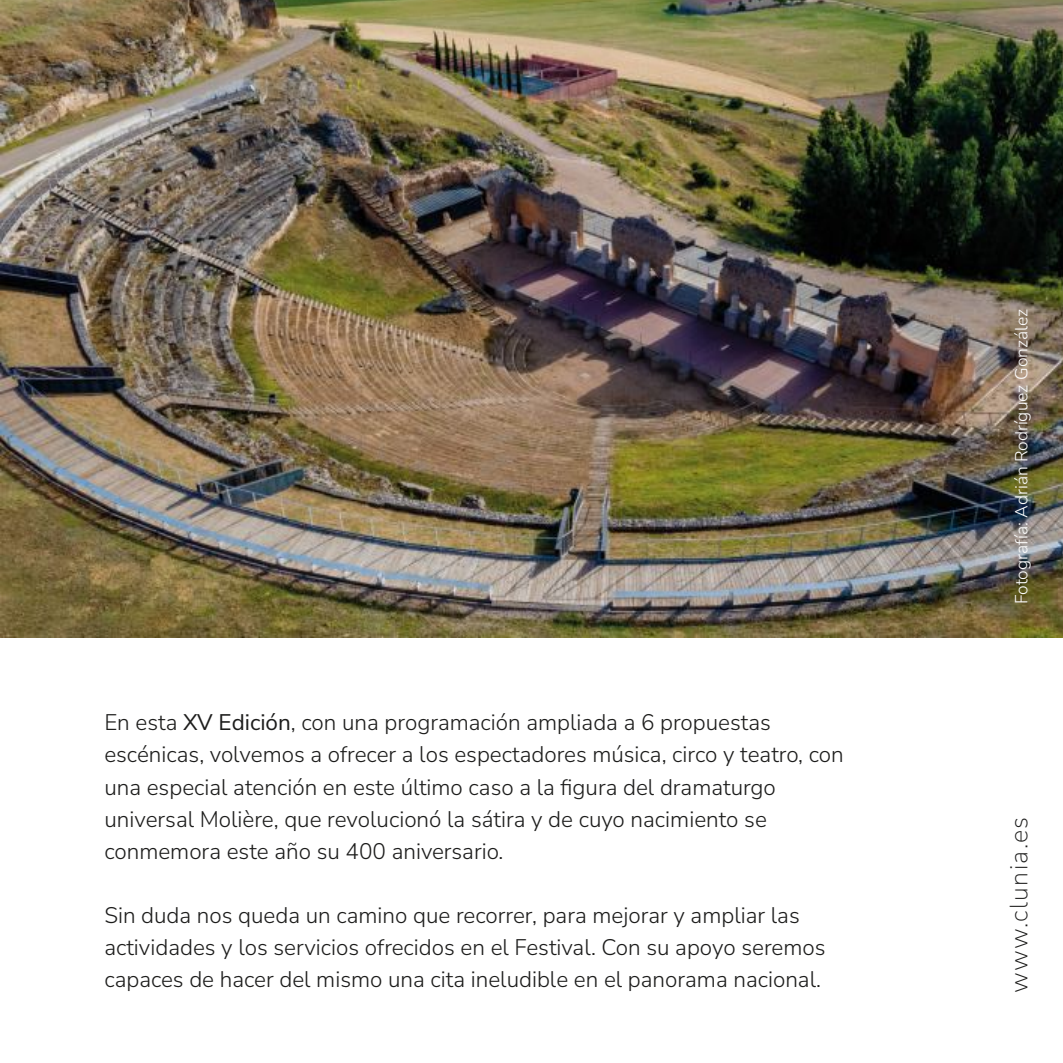
<style>
.page{position:relative;width:1063px;height:1063px;background:#fff}
.page>*{position:absolute;margin:0;border:0;box-sizing:border-box;transform-origin:0 0}
.t1{font:200 25px "Nunito Sans";letter-spacing:.06em;color:#1c1c1b}
.t2{font:300 22.5px/32.2px "Nunito Sans";color:#1c1c1b}
.t3{font:300 17.5px "Nunito Sans";color:#fefefe}
.s1{font-weight:400}
</style>
<div class="page">
<img style="left:0;top:0;width:1063px;height:638px">
<p class="t2" style="left:104px;top:707px;width:741px">En esta <span class="s1">XV Edición</span>, con una programación ampliada a 6 propuestas escénicas, volvemos a ofrecer a los espectadores música, circo y teatro, con una especial atención en este último caso a la figura del dramaturgo universal Molière, que revolucionó la sátira y de cuyo nacimiento se conmemora este año su 400 aniversario.</p>
<p class="t2" style="left:104px;top:900px;width:723px">Sin duda nos queda un camino que recorrer, para mejorar y ampliar las actividades y los servicios ofrecidos en el Festival. Con su apoyo seremos capaces de hacer del mismo una cita ineludible en el panorama nacional.</p>
<p class="t3" style="left:1010px;top:604px;width:297px;rotate:-90deg">Fotografía: Adrián Rodríguez González</p>
<p class="t1" style="left:1002px;top:993px;width:178px;rotate:-90deg">www.clunia.es</p>
</div>
